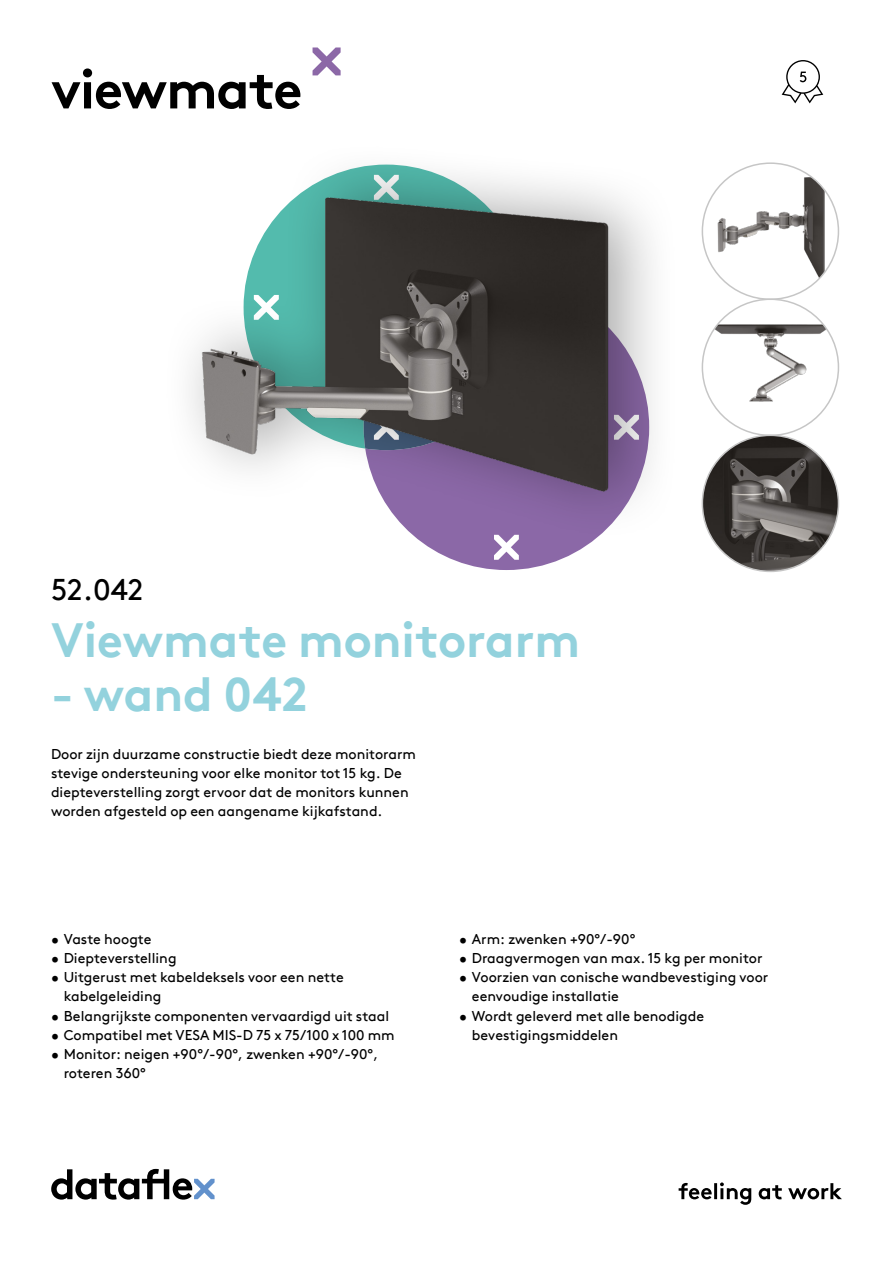
<style>
.page{position:relative;width:893px;height:1263px;background:#fff}
.page>*{position:absolute;margin:0;border:0;box-sizing:border-box;transform-origin:0 0}
.hoofdstuk{font:700 54px "Brown Pro TT";letter-spacing:-.02em;color:#000}
.productnaam{font:700 48px "Brown Pro TT";color:#93d2dd}
.productnummer{font:30px "Brown Pro TT";color:#000}
.omschrijving{font:14.25px/19.2px "Brown Pro TT";color:#000}
</style>
<div class="page">
<svg style="left:51px;top:1169px;width:164px;height:30px"></svg>
<svg style="left:679px;top:1182px;width:163px;height:23px"></svg>
<svg style="left:313px;top:47px;width:28px;height:28px"></svg>
<img style="left:702px;top:163px;width:136px;height:136px;border-radius:68px">
<img style="left:702px;top:299px;width:136px;height:136px;border-radius:68px">
<img style="left:702px;top:435px;width:136px;height:136px;border-radius:68px">
<div style="left:161px;top:141px;width:519px;height:401px;background:#000;opacity:.35"></div>
<img style="left:168px;top:141px;width:473px;height:429px">
<svg style="left:782px;top:60px;width:41px;height:43px"></svg>
<p class="hoofdstuk" style="left:51px;top:46px;width:253px">viewmate</p>
<p class="productnummer" style="left:51px;top:566px;width:94px">52.042</p>
<p class="productnaam" style="left:51px;top:601px;width:530px">Viewmate monitorarm</p>
<p class="productnaam" style="left:51px;top:655px;width:258px">- wand 042</p>
<p class="omschrijving" style="left:51px;top:743px;width:366px">Door zijn duurzame constructie biedt deze monitorarm stevige ondersteuning voor elke monitor tot 15 kg. De diepteverstelling zorgt ervoor dat de monitors kunnen worden afgesteld op een aangename kijkafstand.</p>
<p class="omschrijving" style="left:51px;top:928px;width:102px">• Vaste hoogte</p>
<p class="omschrijving" style="left:51px;top:947px;width:127px">• Diepteverstelling</p>
<p class="omschrijving" style="left:64px;top:966px;width:281px;text-indent:-13px">• Uitgerust met kabeldeksels voor een nette kabelgeleiding</p>
<p class="omschrijving" style="left:51px;top:1005px;width:340px">• Belangrijkste componenten vervaardigd uit staal</p>
<p class="omschrijving" style="left:51px;top:1024px;width:345px">• Compatibel met VESA MIS-D 75 x 75/100 x 100 mm</p>
<p class="omschrijving" style="left:64px;top:1043px;width:316px;text-indent:-13px">• Monitor: neigen +90°/-90°, zwenken +90°/-90°, roteren 360°</p>
<p class="omschrijving" style="left:459px;top:928px;width:178px">• Arm: zwenken +90°/-90°</p>
<p class="omschrijving" style="left:459px;top:947px;width:305px">• Draagvermogen van max. 15 kg per monitor</p>
<p class="omschrijving" style="left:472px;top:966px;width:298px;text-indent:-13px">• Voorzien van conische wandbevestiging voor eenvoudige installatie</p>
<p class="omschrijving" style="left:472px;top:1005px;width:234px;text-indent:-13px">• Wordt geleverd met alle benodigde bevestigingsmiddelen</p>
</div>
